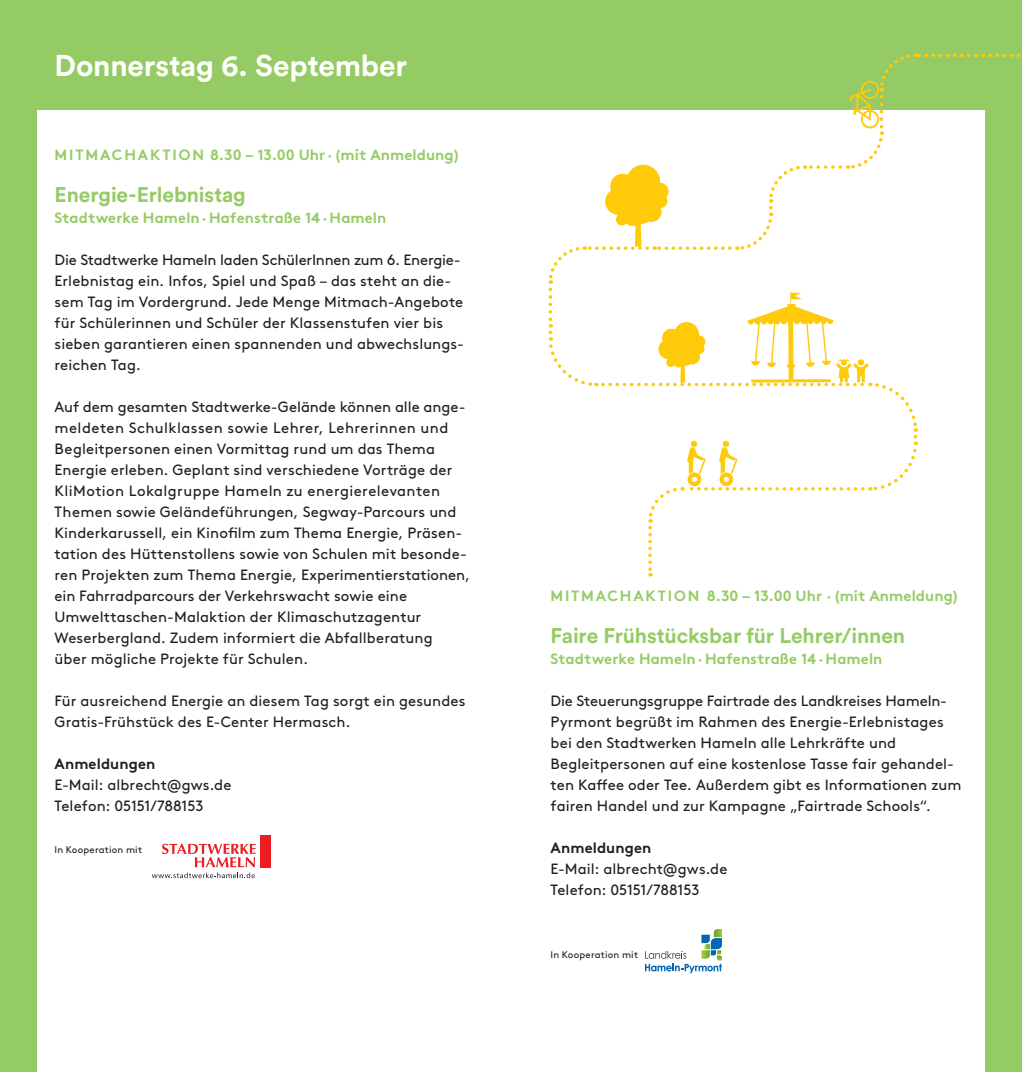
<style>
.page{position:relative;width:1022px;height:1072px;background:#fff}
.page>*{position:absolute;margin:0;border:0;box-sizing:border-box;transform-origin:0 0}
.t1{font:700 29.75px "Circular Std";letter-spacing:-.005em;color:#fff}
.t2{font:700 21px "Circular Std";letter-spacing:-.005em;color:#95cb64}
.t3{font:14.88px/21px "Brown";letter-spacing:.005em;color:#231f20}
.t4{font:700 14.88px "Brown";letter-spacing:.01em;color:#95cb64}
.t5{font:700 14.88px "Brown";letter-spacing:.01em;color:#231f20}
.t6{font:9.62px "Brown";letter-spacing:.02em;color:#231f20}
</style>
<div class="page">
<div style="left:0;top:0;width:1022px;height:109px;background:#95cb64"></div>
<svg style="left:152px;top:843px;width:104px;height:35px"></svg>
<div style="left:260px;top:835px;width:11px;height:32px;background:#ee1d23"></div>
<svg style="left:645px;top:929px;width:77px;height:44px"></svg>
<div style="left:0;top:0;width:36px;height:1071px;background:#95cb64"></div>
<div style="left:986px;top:0;width:36px;height:1071px;background:#95cb64"></div>
<svg style="left:547px;top:53px;width:474px;height:523px"></svg>
<h1 class="t1" style="left:55px;top:46px;width:354px">Donnerstag 6. September</h1>
<p class="t4" style="left:55px;top:142px;width:407px">MITMACHAKTION 8.30 – 13.00 Uhr · (mit Anmeldung)</p>
<h2 class="t2" style="left:55px;top:181px;width:193px">Energie-Erlebnistag</h2>
<p class="t4" style="left:55px;top:205px;width:333px">Stadtwerke Hameln·Hafenstraße 14·Hameln</p>
<p class="t3" style="left:55px;top:248px;width:411px">Die Stadtwerke Hameln laden SchülerInnen zum 6. Energie-Erlebnistag ein. Infos, Spiel und Spaß – das steht an die&shy;sem Tag im Vordergrund. Jede Menge Mitmach-Angebote für Schülerinnen und Schüler der Klassenstufen vier bis sieben garantieren einen spannenden und abwechslungs&shy;reichen Tag.</p>
<p class="t3" style="left:55px;top:395px;width:417px">Auf dem gesamten Stadtwerke-Gelände können alle ange&shy;meldeten Schulklassen sowie Lehrer, Lehrerinnen und Begleitpersonen einen Vormittag rund um das Thema Energie erleben. Geplant sind verschiedene Vorträge der KliMotion Lokalgruppe Hameln zu energierelevanten Themen sowie Geländeführungen, Segway-Parcours und Kinderkarussell, ein Kinofilm zum Thema Energie, Präsen&shy;tation des Hüttenstollens sowie von Schulen mit besonde&shy;ren Projekten zum Thema Energie, Experimentierstationen, ein Fahrradparcours der Verkehrswacht sowie eine Umwelttaschen-Malaktion der Klimaschutzagentur Weserbergland. Zudem informiert die Abfallberatung<br>über mögliche Projekte für Schulen.</p>
<p class="t3" style="left:55px;top:689px;width:413px">Für ausreichend Energie an diesem Tag sorgt ein gesundes<br>Gratis-Frühstück des E-Center Hermasch.</p>
<p class="t5" style="left:55px;top:751px;width:102px">Anmeldungen</p>
<p class="t3" style="left:55px;top:773px;width:178px">E-Mail: albrecht@gws.de<br>Telefon: 05151/788153</p>
<p class="t6" style="left:55px;top:842px;width:89px">In Kooperation mit</p>
<p class="t4" style="left:551px;top:583px;width:410px">MITMACHAKTION 8.30 – 13.00 Uhr · (mit Anmeldung)</p>
<h2 class="t2" style="left:551px;top:622px;width:356px">Faire Frühstücksbar für Lehrer/innen</h2>
<p class="t4" style="left:551px;top:646px;width:333px">Stadtwerke Hameln·Hafenstraße 14·Hameln</p>
<p class="t3" style="left:551px;top:689px;width:412px">Die Steuerungsgruppe Fairtrade des Landkreises Hameln-Pyrmont begrüßt im Rahmen des Energie-Erlebnistages bei den Stadtwerken Hameln alle Lehrkräfte und Begleitpersonen auf eine kostenlose Tasse fair gehandel&shy;ten Kaffee oder Tee. Außerdem gibt es Informationen zum fairen Handel und zur Kampagne „Fairtrade Schools“.</p>
<p class="t5" style="left:551px;top:835px;width:102px">Anmeldungen</p>
<p class="t3" style="left:551px;top:857px;width:178px">E-Mail: albrecht@gws.de<br>Telefon: 05151/788153</p>
<p class="t6" style="left:551px;top:947px;width:89px">In Kooperation mit</p>
</div>
